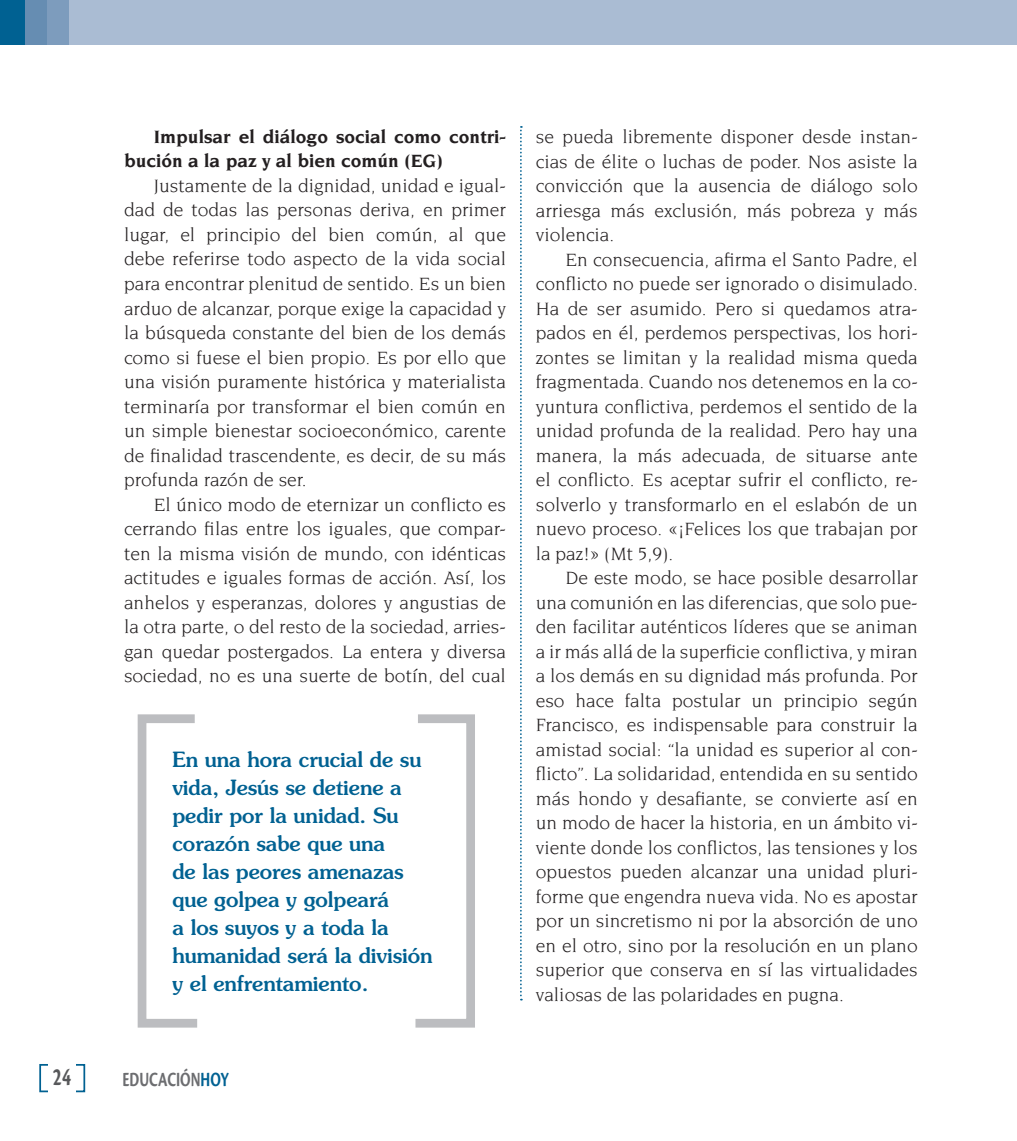
<style>
.page{position:relative;width:1017px;height:1141px;background:#fff}
.page>*{position:absolute;margin:0;border:0;box-sizing:border-box;transform-origin:0 0}
.t1{font:700 26.25px "Cronos Pro";color:#57585a;scale:.7 1}
.t2{font:500 21px/28px "Souvenir Std";color:#006192}
.t3{font:700 21px "Cronos Pro";letter-spacing:.005em;color:#6c6d70;scale:.7 1}
.t4{font:19.25px/24.5px "Novarese Std";color:#231f20;text-align:justify}
.t5{font:700 19.25px/24.5px "Novarese Std";color:#231f20}
.s1{color:#006192}
</style>
<div class="page">
<div style="left:39px;top:1064px;width:46px;height:28px;border:2px solid #006192"></div>
<div style="left:48px;top:1062px;width:28px;height:33px;background:#fff"></div>
<div style="left:69px;top:0;width:948px;height:45px;background:#aabcd3"></div>
<div style="left:0;top:0;width:26px;height:45px;background:#006192"></div>
<div style="left:26px;top:0;width:21px;height:45px;background:#668db2"></div>
<div style="left:47px;top:0;width:22px;height:45px;background:#7d9cbd"></div>
<svg style="left:520px;top:126px;width:2px;height:874px"></svg>
<svg style="left:137px;top:714px;width:61px;height:314px"></svg>
<svg style="left:415px;top:714px;width:60px;height:314px"></svg>
<p class="t5" style="left:124px;top:124px;width:383px;text-indent:30px">Impulsar el diálogo social como contri&shy;bución a la paz y al bien común (EG)</p>
<p class="t4" style="left:124px;top:173px;width:384px;text-indent:30px">Justamente de la dignidad, unidad e igual&shy;dad de todas las personas deriva, en primer lugar, el principio del bien común, al que debe referirse todo aspecto de la vida social para encontrar plenitud de sentido. Es un bien arduo de alcanzar, porque exige la capacidad y la búsqueda constante del bien de los demás como si fuese el bien propio. Es por ello que una visión puramente histórica y materialista terminaría por transformar el bien común en un simple bienestar socioeconómico, carente de finalidad trascendente, es decir, de su más profunda razón de ser.</p>
<p class="t4" style="left:124px;top:492px;width:384px;text-indent:30px">El único modo de eternizar un conflicto es cerrando filas entre los iguales, que compar&shy;ten la misma visión de mundo, con idénticas actitudes e iguales formas de acción. Así, los anhelos y esperanzas, dolores y angustias de la otra parte, o del resto de la sociedad, arries&shy;gan quedar postergados. La entera y diversa sociedad, no es una suerte de botín, del cual</p>
<p class="t2" style="left:172px;top:745px;width:262px">En una hora crucial de su vida, Jesús se detiene a pedir por la unidad. Su corazón sabe que una<br>de las peores amenazas que golpea y golpeará<br>a los suyos y a toda la humanidad será la división y el enfrentamiento.</p>
<h1 class="t1" style="left:53px;top:1062px;width:28px">24</h1>
<p class="t3" style="left:123px;top:1067px;width:154px">EDUCACIÓN<span class="s1">HOY</span></p>
<p class="t4" style="left:536px;top:124px;width:383px">se pueda libremente disponer desde instan&shy;cias de élite o luchas de poder. Nos asiste la convicción que la ausencia de diálogo solo arriesga más exclusión, más pobreza y más violencia.</p>
<p class="t4" style="left:536px;top:247px;width:384px;text-indent:30px">En consecuencia, afirma el Santo Padre, el conflicto no puede ser ignorado o disimulado.<br>Ha de ser asumido. Pero si quedamos atra&shy;pados en él, perdemos perspectivas, los hori&shy;zontes se limitan y la realidad misma queda fragmentada. Cuando nos detenemos en la co&shy;yuntura conflictiva, perdemos el sentido de la unidad profunda de la realidad. Pero hay una manera, la más adecuada, de situarse ante el conflicto. Es aceptar sufrir el conflicto, re&shy;solverlo y transformarlo en el eslabón de un nuevo proceso. «¡Felices los que trabajan por la paz!» (Mt 5,9).</p>
<p class="t4" style="left:536px;top:565px;width:384px;text-indent:30px">De este modo, se hace posible desarrollar una comunión en las diferencias, que solo pue&shy;den facilitar auténticos líderes que se animan a ir más allá de la superficie conflictiva, y miran a los demás en su dignidad más profunda. Por eso hace falta postular un principio según Francisco, es indispensable para construir la amistad social: “la unidad es superior al con&shy;flicto”. La solidaridad, entendida en su sentido más hondo y desafiante, se convierte así en un modo de hacer la historia, en un ámbito vi&shy;viente donde los conflictos, las tensiones y los opuestos pueden alcanzar una unidad pluri&shy;forme que engendra nueva vida. No es apostar por un sincretismo ni por la absorción de uno en el otro, sino por la resolución en un plano superior que conserva en sí las virtualidades valiosas de las polaridades en pugna.</p>
</div>
